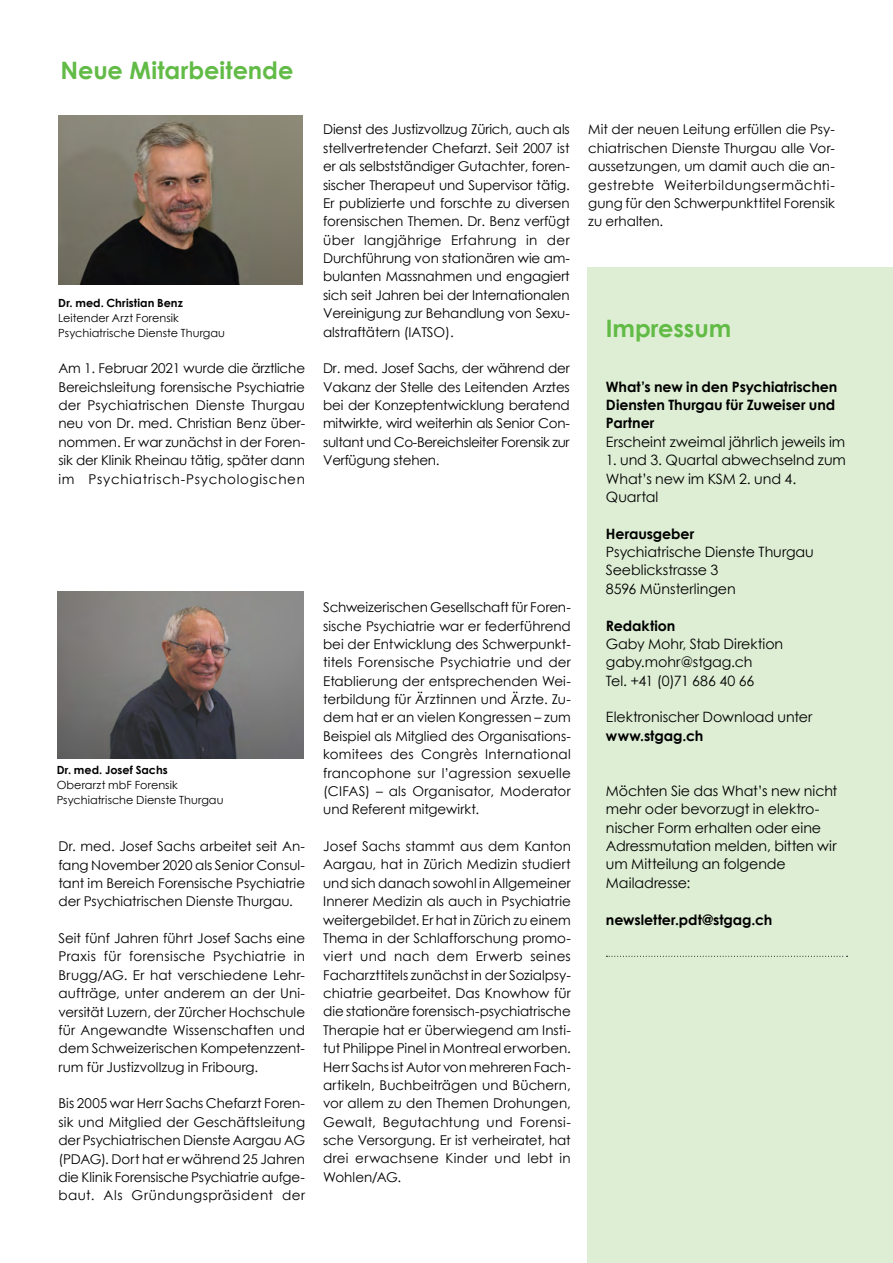
<style>
.page{position:relative;width:893px;height:1263px;background:#fff}
.page>*{position:absolute;margin:0;border:0;box-sizing:border-box;transform-origin:0 0}
.t1{font:700 24px "Century Gothic";letter-spacing:-.005em;color:#62bb46}
.t2{font:14.25px/18.3px "Century Gothic";letter-spacing:-.005em;color:#000}
.t3{font:700 14.25px/18.3px "Century Gothic";letter-spacing:-.005em;color:#000}
.t4{font:13.5px/18.3px "Century Gothic";letter-spacing:-.005em;color:#000;text-align:justify}
.t5{font:11.25px/15px "Century Gothic";letter-spacing:.005em;color:#000}
.t6{font:700 11.25px "Century Gothic";letter-spacing:.005em;color:#000}
</style>
<div class="page">
<img style="left:58px;top:591px;width:246px;height:167px">
<img style="left:58px;top:116px;width:244px;height:169px">
<div style="left:587px;top:268px;width:305px;height:995px;background:#deeed4"></div>
<svg style="left:606px;top:956px;width:242px;height:1px"></svg>
<h1 class="t1" style="left:61px;top:52px;width:234px">Neue Mitarbeitende</h1>
<p class="t4" style="left:588px;top:120px;width:248px">Mit der neuen Leitung erfüllen die Psy&shy;chiatrischen Dienste Thurgau alle Vor&shy;aussetzungen, um damit auch die an&shy;gestrebte Weiterbildungsermächti&shy;gung für den Schwerpunkttitel Forensik zu erhalten.</p>
<p class="t4" style="left:323px;top:120px;width:248px">Dienst des Justizvollzug Zürich, auch als stellvertretender Chefarzt. Seit 2007 ist er als selbstständiger Gutachter, foren&shy;sischer Therapeut und Supervisor tätig.<br>Er publizierte und forschte zu diversen forensischen Themen. Dr. Benz verfügt über langjährige Erfahrung in der Durchführung von stationären wie am&shy;bulanten Massnahmen und engagiert sich seit Jahren bei der Internationalen Vereinigung zur Behandlung von Sexu&shy;alstraftätern (IATSO).</p>
<p class="t4" style="left:323px;top:359px;width:248px">Dr. med. Josef Sachs, der während der Vakanz der Stelle des Leitenden Arztes bei der Konzeptentwicklung beratend mitwirkte, wird weiterhin als Senior Con&shy;sultant und Co-Bereichsleiter Forensik zur Verfügung stehen.</p>
<p class="t6" style="left:58px;top:295px;width:126px">Dr. med. Christian Benz</p>
<p class="t5" style="left:58px;top:310px;width:168px">Leitender Arzt Forensik<br>Psychiatrische Dienste Thurgau</p>
<h1 class="t1" style="left:606px;top:310px;width:127px">Impressum</h1>
<p class="t3" style="left:606px;top:377px;width:233px">What’s new in den Psychiatrischen<br>Diensten Thurgau für Zuweiser und<br>Partner</p>
<p class="t2" style="left:606px;top:432px;width:241px">Erscheint zweimal jährlich jeweils im</p>
<p class="t2" style="left:606px;top:451px;width:242px">1. und 3. Quartal abwechselnd zum<br>What’s new im KSM 2. und 4.<br>Quartal</p>
<p class="t3" style="left:606px;top:524px;width:90px">Herausgeber</p>
<p class="t2" style="left:606px;top:542px;width:209px">Psychiatrische Dienste Thurgau<br>Seeblickstrasse 3<br>8596 Münsterlingen</p>
<p class="t3" style="left:606px;top:616px;width:71px">Redaktion</p>
<p class="t2" style="left:606px;top:634px;width:179px">Gaby Mohr, Stab Direktion gaby.mohr@stgag.ch<br>Tel. +41 (0)71 686 40 66</p>
<p class="t2" style="left:606px;top:708px;width:208px">Elektronischer Download unter</p>
<p class="t3" style="left:606px;top:726px;width:99px">www.stgag.ch</p>
<p class="t4" style="left:58px;top:359px;width:248px">Am 1. Februar 2021 wurde die ärztliche Bereichsleitung forensische Psychiatrie der Psychiatrischen Dienste Thurgau neu von Dr. med. Christian Benz über&shy;nommen. Er war zunächst in der Foren&shy;sik der Klinik Rheinau tätig, später dann im Psychiatrisch-Psychologischen</p>
<p class="t4" style="left:323px;top:598px;width:249px">Schweizerischen Gesellschaft für Foren&shy;sische Psychiatrie war er federführend bei der Entwicklung des Schwerpunkt&shy;titels Forensische Psychiatrie und der Etablierung der entsprechenden Wei&shy;terbildung für Ärztinnen und Ärzte. Zu&shy;dem hat er an vielen Kongressen – zum Beispiel als Mitglied des Organisations&shy;komitees des Congrès International francophone sur l’agression sexuelle (CIFAS) – als Organisator, Moderator und Referent mitgewirkt.</p>
<p class="t4" style="left:323px;top:837px;width:249px">Josef Sachs stammt aus dem Kanton Aargau, hat in Zürich Medizin studiert und sich danach sowohl in Allgemeiner Innerer Medizin als auch in Psychiatrie weitergebildet. Er hat in Zürich zu einem Thema in der Schlafforschung promo&shy;viert und nach dem Erwerb seines Facharzttitels zunächst in der Sozialpsy&shy;chiatrie gearbeitet. Das Knowhow für die stationäre forensisch-psychiatrische Therapie hat er überwiegend am Insti&shy;tut Philippe Pinel in Montreal erworben.<br>Herr Sachs ist Autor von mehreren Fach&shy;artikeln, Buchbeiträgen und Büchern, vor allem zu den Themen Drohungen, Gewalt, Begutachtung und Forensi&shy;sche Versorgung. Er ist verheiratet, hat drei erwachsene Kinder und lebt in Wohlen/AG.</p>
<p class="t6" style="left:57px;top:762px;width:113px">Dr. med. Josef Sachs</p>
<p class="t5" style="left:57px;top:778px;width:168px">Oberarzt mbF Forensik<br>Psychiatrische Dienste Thurgau</p>
<p class="t2" style="left:606px;top:781px;width:233px">Möchten Sie das What’s new nicht mehr oder bevorzugt in elektro&shy;nischer Form erhalten oder eine<br>Adressmutation melden, bitten wir um Mitteilung an folgende<br>Mailadresse:</p>
<p class="t3" style="left:606px;top:909px;width:168px">newsletter.pdt@stgag.ch</p>
<p class="t4" style="left:58px;top:837px;width:248px">Dr. med. Josef Sachs arbeitet seit An&shy;fang November 2020 als Senior Consul&shy;tant im Bereich Forensische Psychiatrie der Psychiatrischen Dienste Thurgau.</p>
<p class="t4" style="left:58px;top:929px;width:248px">Seit fünf Jahren führt Josef Sachs eine Praxis für forensische Psychiatrie in Brugg/AG. Er hat verschiedene Lehr&shy;aufträge, unter anderem an der Uni&shy;versität Luzern, der Zürcher Hochschule für Angewandte Wissenschaften und dem Schweizerischen Kompetenzzent&shy;rum für Justizvollzug in Fribourg.</p>
<p class="t4" style="left:58px;top:1094px;width:248px">Bis 2005 war Herr Sachs Chefarzt Foren&shy;sik und Mitglied der Geschäftsleitung der Psychiatrischen Dienste Aargau AG (PDAG). Dort hat er während 25 Jahren die Klinik Forensische Psychiatrie aufge&shy;baut. Als Gründungspräsident der</p>
</div>
